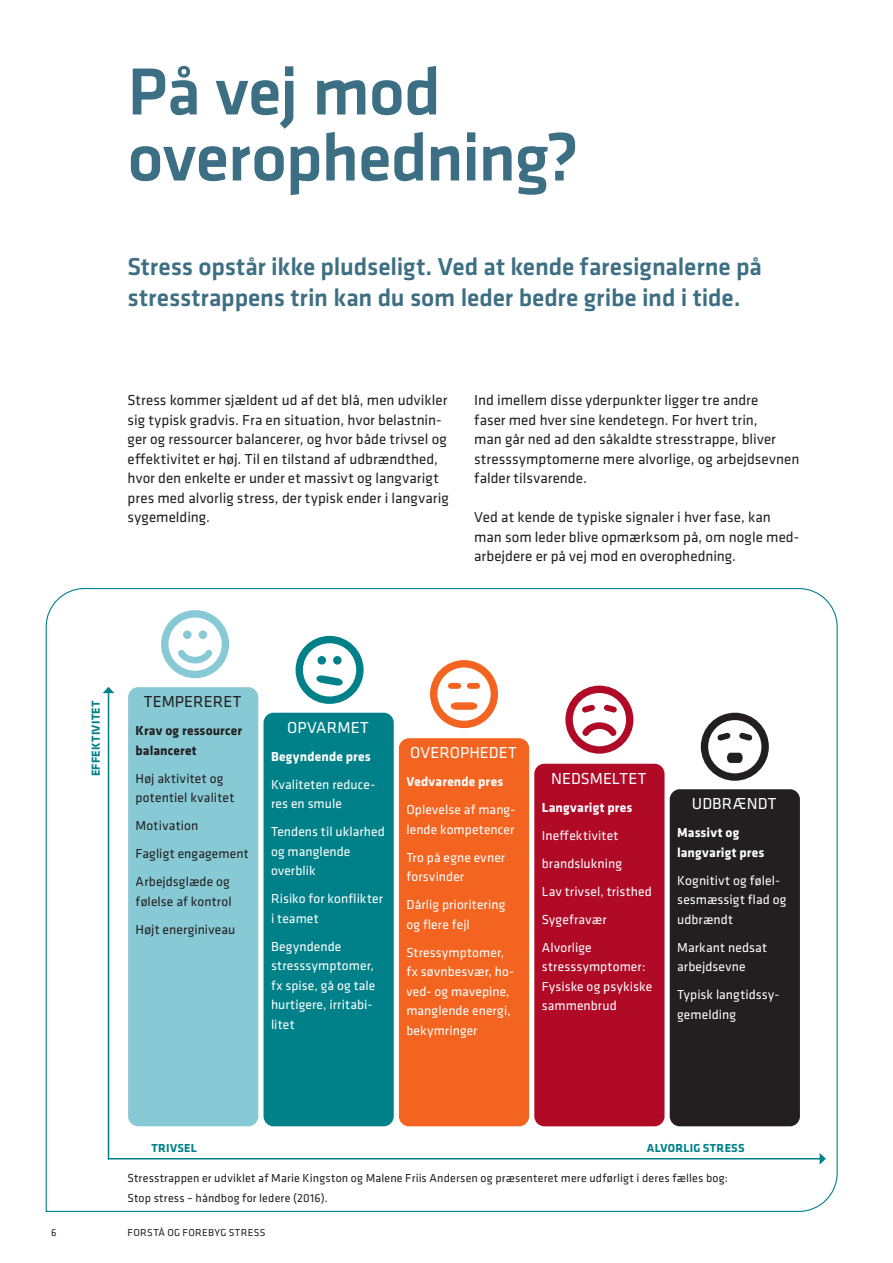
<style>
.page{position:relative;width:893px;height:1263px;background:#fff}
.page>*{position:absolute;margin:0;border:0;box-sizing:border-box;transform-origin:0 0}
.Rubrik-1{font:500 69px "Klavika Basic";letter-spacing:-.015em;color:#3d6f84}
.Manchet{font:500 25.35px/31.2px "Klavika Basic";letter-spacing:-.005em;color:#3d6f84}
.Kilde{font:16.5px "Klavika Basic";color:#fff}
.Kilde-2{font:16.5px "Klavika Basic";letter-spacing:.015em;color:#231f20}
.Kilde-3{font:16.5px "Klavika Basic";letter-spacing:.02em;color:#fff}
.Brød{font:15px/19.5px "Klavika Basic";color:#231f20}
.Kilde-4{font:13.5px/19.5px "Klavika Basic";letter-spacing:.01em;color:#fff}
.Kilde-5{font:700 13.5px/19.5px "Klavika Basic";letter-spacing:.01em;color:#fff}
.Kilde-6{font:13.5px/19.5px "Klavika Basic";letter-spacing:.01em;color:#231f20}
.trappebrød{font:13.5px/19.5px "Klavika Basic";letter-spacing:.01em;color:#231f20}
.Kilde-7{font:700 13.5px/19.5px "Klavika Basic";letter-spacing:.01em;color:#231f20}
.Kilde-8{font:12px "Klavika Basic";letter-spacing:.015em;color:#231f20}
.Kilde-9{font:700 12px "Klavika Basic";letter-spacing:.025em;color:#008189}
.t1{font:10.5px "Klavika Basic";letter-spacing:.03em;color:#231f20}
</style>
<div class="page">
<svg style="left:45px;top:588px;width:793px;height:624px"></svg>
<hr style="left:108px;top:1158px;width:712px;height:1px;background:#008189">
<svg style="left:820px;top:1153px;width:6px;height:11px"></svg>
<hr style="left:108px;top:692px;width:1px;height:467px;background:#008189">
<svg style="left:103px;top:687px;width:11px;height:6px"></svg>
<svg style="left:430px;top:660px;width:68px;height:68px"></svg>
<svg style="left:701px;top:713px;width:68px;height:68px"></svg>
<svg style="left:565px;top:686px;width:68px;height:68px"></svg>
<svg style="left:161px;top:610px;width:68px;height:68px"></svg>
<div style="left:183px;top:630px;width:9px;height:9px;background:#87c9d4;border-radius:50%"></div>
<div style="left:199px;top:630px;width:8px;height:9px;background:#87c9d4;border-radius:50%"></div>
<svg style="left:296px;top:636px;width:68px;height:68px"></svg>
<div style="left:317px;top:656px;width:9px;height:8px;background:#008189;border-radius:50%"></div>
<div style="left:333px;top:656px;width:9px;height:8px;background:#008189;border-radius:50%"></div>
<div style="left:132px;top:691px;width:123px;height:431px;background:#87c9d4;border-radius:6px"></div>
<div style="left:128px;top:687px;width:130px;height:439px;border:8px solid #87c9d4;border-radius:6px"></div>
<div style="left:267px;top:716px;width:123px;height:406px;background:#008189;border-radius:6px"></div>
<div style="left:264px;top:713px;width:130px;height:413px;border:8px solid #008189;border-radius:6px"></div>
<div style="left:403px;top:742px;width:122px;height:380px;background:#f36421;border-radius:6px"></div>
<div style="left:399px;top:738px;width:130px;height:388px;border:8px solid #f36421;border-radius:6px"></div>
<div style="left:538px;top:767px;width:123px;height:355px;background:#b00a27;border-radius:6px"></div>
<div style="left:534px;top:764px;width:130px;height:362px;border:8px solid #b00a27;border-radius:6px"></div>
<div style="left:673px;top:793px;width:123px;height:329px;background:#231f20;border-radius:6px"></div>
<div style="left:670px;top:789px;width:130px;height:337px;border:8px solid #231f20;border-radius:6px"></div>
<p class="Rubrik-1" style="left:128px;top:45px;width:315px">På vej mod</p>
<p class="Rubrik-1" style="left:128px;top:111px;width:453px">overophedning?</p>
<p class="Manchet" style="left:128px;top:250px;width:636px">Stress opstår ikke pludseligt. Ved at kende faresignalerne på stresstrappens trin kan du som leder bedre gribe ind i tide.</p>
<p class="Brød" style="left:128px;top:390px;width:323px">Stress kommer sjældent ud af det blå, men udvikler sig typisk gradvis. Fra en situation, hvor belastnin&shy;ger og ressourcer balancerer, og hvor både trivsel og effektivitet er høj. Til en tilstand af udbrændthed, hvor den enkelte er under et massivt og langvarigt pres med alvorlig stress, der typisk ender i langvarig sygemelding.</p>
<p class="Brød" style="left:474px;top:390px;width:327px">Ind imellem disse yderpunkter ligger tre andre<br>faser med hver sine kendetegn. For hvert trin,<br>man går ned ad den såkaldte stresstrappe, bliver stresssymptomerne mere alvorlige, og arbejdsevnen falder tilsvarende.</p>
<p class="Brød" style="left:474px;top:507px;width:327px">Ved at kende de typiske signaler i hver fase, kan man som leder blive opmærksom på, om nogle med&shy;arbejdere er på vej mod en overophedning.</p>
<p class="Kilde-9" style="left:87px;top:776px;width:77px;rotate:-90deg">EFFEKTIVITET</p>
<p class="Kilde-2" style="left:144px;top:691px;width:99px">TEMPERERET</p>
<p class="Kilde-7" style="left:136px;top:720px;width:108px">Krav og ressourcer balanceret</p>
<p class="Kilde-6" style="left:136px;top:768px;width:100px">Høj aktivitet og potentiel kvalitet</p>
<p class="Kilde-6" style="left:136px;top:815px;width:64px">Motivation</p>
<p class="trappebrød" style="left:136px;top:843px;width:115px">Fagligt engagement</p>
<p class="trappebrød" style="left:136px;top:871px;width:98px">Arbejdsglæde og følelse af kontrol</p>
<p class="Kilde-6" style="left:136px;top:919px;width:101px">Højt energiniveau</p>
<p class="Kilde-3" style="left:287px;top:716px;width:83px">OPVARMET</p>
<p class="Kilde-5" style="left:271px;top:746px;width:101px">Begyndende pres</p>
<p class="Kilde-4" style="left:271px;top:774px;width:106px">Kvaliteten reduce&shy;res en smule</p>
<p class="Kilde-4" style="left:271px;top:821px;width:115px">Tendens til uklarhed og manglende overblik</p>
<p class="Kilde-4" style="left:271px;top:888px;width:113px">Risiko for konflikter i teamet</p>
<p class="Kilde-4" style="left:271px;top:936px;width:106px">Begyndende stresssymptomer, fx spise, gå og tale hurtigere, irritabi&shy;litet</p>
<p class="Kilde" style="left:410px;top:742px;width:108px">OVEROPHEDET</p>
<p class="Kilde-5" style="left:406px;top:771px;width:98px">Vedvarende pres</p>
<p class="Kilde-4" style="left:406px;top:799px;width:111px">Oplevelse af mang&shy;lende kompetencer</p>
<p class="Kilde-4" style="left:406px;top:847px;width:100px">Tro på egne evner forsvinder</p>
<p class="Kilde-4" style="left:406px;top:894px;width:100px">Dårlig prioritering og flere fejl</p>
<p class="Kilde-4" style="left:406px;top:942px;width:109px">Stressymptomer, fx søvnbesvær, ho&shy;ved- og mavepine, manglende energi, bekymringer</p>
<p class="Kilde" style="left:551px;top:767px;width:97px">NEDSMELTET</p>
<p class="Kilde-5" style="left:542px;top:797px;width:92px">Langvarigt pres</p>
<p class="Kilde-4" style="left:542px;top:825px;width:78px">Ineffektivitet</p>
<p class="Kilde-4" style="left:542px;top:853px;width:82px">brandslukning</p>
<p class="Kilde-4" style="left:542px;top:881px;width:112px">Lav trivsel, tristhed</p>
<p class="Kilde-4" style="left:542px;top:909px;width:66px">Sygefravær</p>
<p class="Kilde-4" style="left:542px;top:937px;width:112px">Alvorlige stresssymptomer:<br>Fysiske og psykiske sammenbrud</p>
<p class="Kilde" style="left:692px;top:793px;width:86px">UDBRÆNDT</p>
<p class="Kilde-5" style="left:677px;top:822px;width:89px">Massivt og langvarigt pres</p>
<p class="Kilde-4" style="left:677px;top:870px;width:111px">Kognitivt og følel&shy;sesmæssigt flad og udbrændt</p>
<p class="Kilde-4" style="left:677px;top:937px;width:91px">Markant nedsat arbejdsevne</p>
<p class="Kilde-4" style="left:677px;top:984px;width:104px">Typisk langtidssy&shy;gemelding</p>
<p class="Kilde-9" style="left:152px;top:1139px;width:47px">TRIVSEL</p>
<p class="Kilde-9" style="left:647px;top:1139px;width:99px">ALVORLIG STRESS</p>
<p class="Kilde-8" style="left:128px;top:1171px;width:602px">Stresstrappen er udviklet af Marie Kingston og Malene Friis Andersen og præsenteret mere udførligt i deres fælles bog:</p>
<p class="Kilde-8" style="left:128px;top:1190px;width:202px">Stop stress – håndbog for ledere (2016).</p>
<p class="t1" style="left:51px;top:1225px;width:7px">6</p>
<p class="t1" style="left:128px;top:1225px;width:139px">FORSTÅ OG FOREBYG STRESS</p>
</div>
